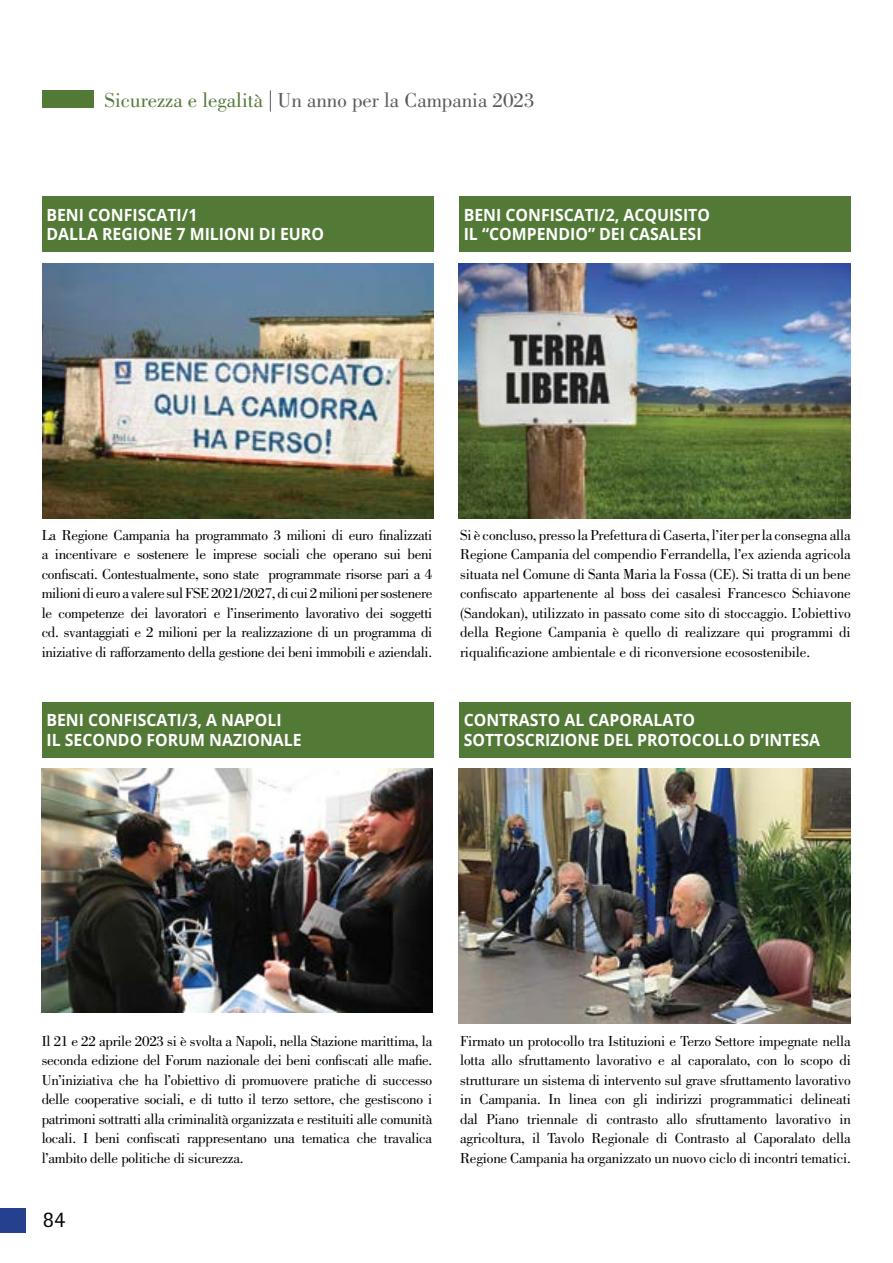
<style>
.page{position:relative;width:893px;height:1263px;background:#fff}
.page>*{position:absolute;margin:0;border:0;box-sizing:border-box;transform-origin:0 0}
.t1{font:22.5px "Rotis Sans Serif";color:#000}
.t2{font:21px "Bodoni Std";color:#5a5a5d}
.t3{font:700 16.8px/19.5px "Open Sans";color:#fff;scale:.94 1}
.t4{font:15px/19.5px "Bodoni Std";letter-spacing:-.015em;color:#000;text-align:justify}
.s1{color:#537937}
</style>
<div class="page">
<div style="left:42px;top:197px;width:391px;height:55px;background:#537937"></div>
<div style="left:459px;top:197px;width:391px;height:55px;background:#537937"></div>
<div style="left:42px;top:702px;width:391px;height:55px;background:#537937"></div>
<div style="left:459px;top:702px;width:391px;height:55px;background:#537937"></div>
<img style="left:459px;top:263px;width:391px;height:255px">
<div style="left:42px;top:90px;width:51px;height:17px;background:#537937"></div>
<svg style="left:270px;top:90px;width:1px;height:22px"></svg>
<img style="left:42px;top:769px;width:391px;height:243px">
<img style="left:459px;top:769px;width:391px;height:255px">
<img style="left:42px;top:263px;width:391px;height:255px">
<div style="left:0;top:1209px;width:26px;height:24px;background:#25408f"></div>
<h2 class="t2" style="left:105px;top:88px;width:432px"><span class="s1">Sicurezza e legalità</span> Un anno per la Campania 2023</h2>
<p class="t3" style="left:46px;top:204px;width:297px">BENI CONFISCATI/1<br>DALLA REGIONE 7 MILIONI DI EURO</p>
<p class="t3" style="left:464px;top:204px;width:263px">BENI CONFISCATI/2, ACQUISITO<br>IL “COMPENDIO” DEI CASALESI</p>
<p class="t4" style="left:42px;top:525px;width:392px">La Regione Campania ha programmato 3 milioni di euro finalizzati a incentivare e sostenere le imprese sociali che operano sui beni confiscati. Contestualmente, sono state programmate risorse pari a 4 milioni di euro a valere sul FSE 2021/2027, di cui 2 milioni per sostenere le competenze dei lavoratori e l’inserimento lavorativo dei soggetti cd. svantaggiati e 2 milioni per la realizzazione di un programma di iniziative di rafforzamento della gestione dei beni immobili e aziendali.</p>
<p class="t4" style="left:460px;top:525px;width:392px">Si è concluso, presso la Prefettura di Caserta, l’iter per la consegna alla Regione Campania del compendio Ferrandella, l’ex azienda agricola situata nel Comune di Santa Maria la Fossa (CE). Si tratta di un bene confiscato appartenente al boss dei casalesi Francesco Schiavone (Sandokan), utilizzato in passato come sito di stoccaggio. L’obiettivo della Regione Campania è quello di realizzare qui programmi di riqualificazione ambientale e di riconversione ecosostenibile.</p>
<p class="t3" style="left:46px;top:710px;width:273px">BENI CONFISCATI/3, A NAPOLI<br>IL SECONDO FORUM NAZIONALE</p>
<p class="t3" style="left:464px;top:710px;width:381px">CONTRASTO AL CAPORALATO<br>SOTTOSCRIZIONE DEL PROTOCOLLO D’INTESA</p>
<p class="t4" style="left:42px;top:1031px;width:392px">Il 21 e 22 aprile 2023 si è svolta a Napoli, nella Stazione marittima, la seconda edizione del Forum nazionale dei beni confiscati alle mafie.<br>Un’iniziativa che ha l’obiettivo di promuovere pratiche di successo delle cooperative sociali, e di tutto il terzo settore, che gestiscono i patrimoni sottratti alla criminalità organizzata e restituiti alle comunità locali. I beni confiscati rappresentano una tematica che travalica l’ambito delle politiche di sicurezza.</p>
<p class="t4" style="left:460px;top:1031px;width:392px">Firmato un protocollo tra Istituzioni e Terzo Settore impegnate nella lotta allo sfruttamento lavorativo e al caporalato, con lo scopo di strutturare un sistema di intervento sul grave sfruttamento lavorativo in Campania. In linea con gli indirizzi programmatici delineati dal Piano triennale di contrasto allo sfruttamento lavorativo in agricoltura, il Tavolo Regionale di Contrasto al Caporalato della Regione Campania ha organizzato un nuovo ciclo di incontri tematici.</p>
<h1 class="t1" style="left:43px;top:1206px;width:24px">84</h1>
</div>
